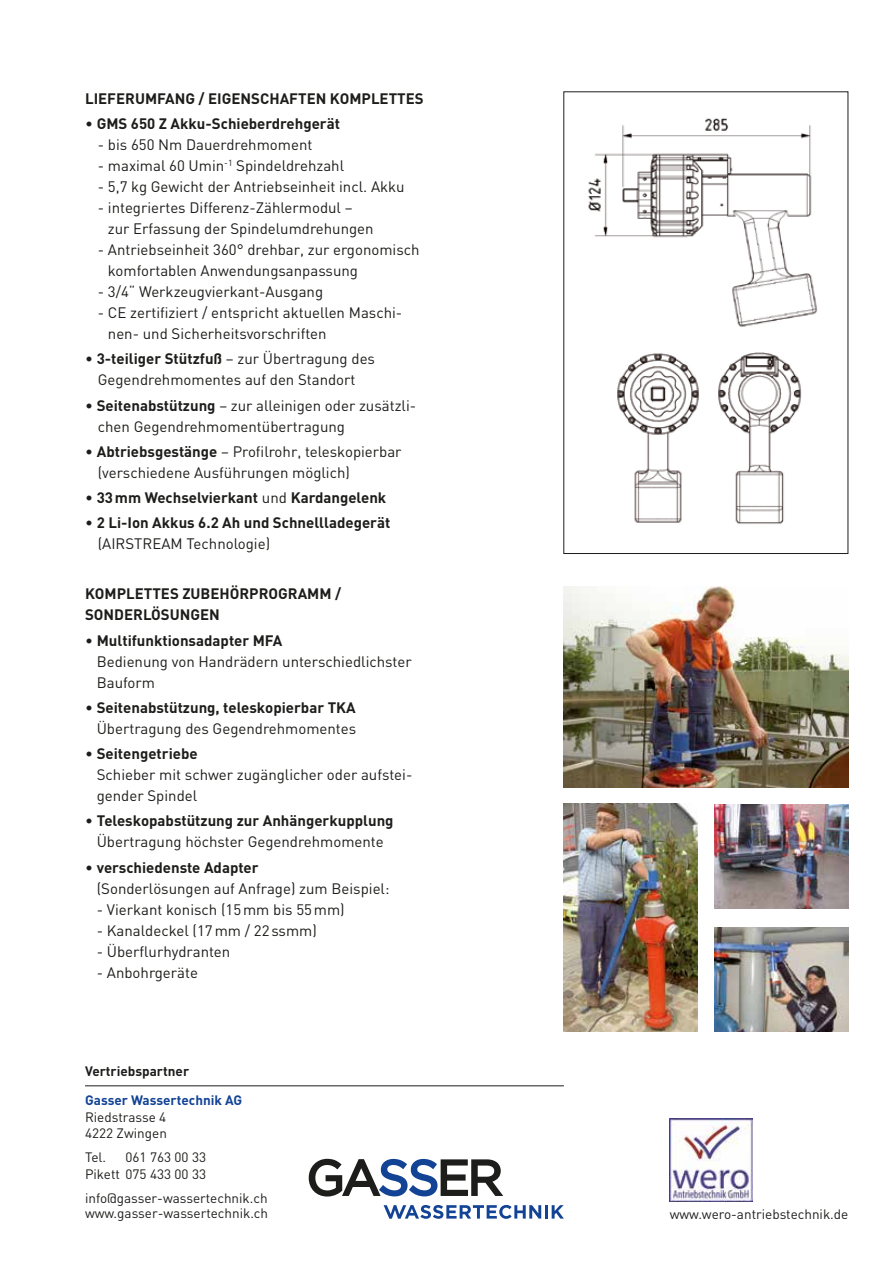
<style>
.page{position:relative;width:893px;height:1263px;background:#fff}
.page>*{position:absolute;margin:0;border:0;box-sizing:border-box;transform-origin:0 0}
.t1{font:15px/21px "DIN";color:#1d1d1b}
.t2{font:700 15px/21px "DIN";color:#1d1d1b}
.t3{font:13.5px/16.5px "DIN";color:#1d1d1b}
.t4{font:700 13.5px "DIN";color:#134395}
.t5{font:700 13.5px "DIN";color:#1d1d1b}
.s1{font-weight:400}
.s2{font-weight:700}
</style>
<div class="page">
<img style="left:563px;top:587px;width:286px;height:201px">
<img style="left:563px;top:804px;width:134px;height:227px">
<img style="left:714px;top:805px;width:134px;height:104px">
<img style="left:714px;top:927px;width:134px;height:104px">
<svg style="left:384px;top:1205px;width:180px;height:14px"></svg>
<svg style="left:309px;top:1159px;width:194px;height:37px"></svg>
<img style="left:588px;top:118px;width:230px;height:209px">
<img style="left:617px;top:353px;width:82px;height:170px">
<img style="left:718px;top:353px;width:84px;height:171px">
<img style="left:670px;top:1118px;width:83px;height:83px">
<hr style="left:85px;top:1085px;width:479px;height:1px;background:#1d1d1b">
<p class="t2" style="left:85px;top:87px;width:340px">LIEFERUMFANG / EIGENSCHAFTEN KOMPLETTES</p>
<p class="t2" style="left:85px;top:113px;width:256px"><span class="s1">•</span> GMS 650 Z Akku-Schieberdrehgerät</p>
<p class="t1" style="left:98px;top:134px;width:216px">- bis 650 Nm Dauerdrehmoment</p>
<p class="t1" style="left:98px;top:155px;width:248px">- maximal 60 Umin<sup>-1</sup> Spindeldrehzahl</p>
<p class="t1" style="left:98px;top:176px;width:308px">- 5,7 kg Gewicht der Antriebseinheit incl. Akku</p>
<p class="t1" style="left:108px;top:197px;width:267px;text-indent:-10px">- integriertes Differenz-Zählermodul – zur Erfassung der Spindelumdrehungen</p>
<p class="t1" style="left:108px;top:239px;width:313px;text-indent:-10px">- Antriebseinheit 360° drehbar, zur ergonomisch komfortablen Anwendungsanpassung</p>
<p class="t1" style="left:98px;top:281px;width:227px">- 3/4“ Werkzeugvierkant-Ausgang</p>
<p class="t1" style="left:108px;top:302px;width:296px;text-indent:-10px">- CE zertifiziert / entspricht aktuellen Maschi&shy;nen- und Sicherheitsvorschriften</p>
<p class="t1" style="left:85px;top:348px;width:292px;text-align:center">• <span class="s2">3-teiliger Stützfuß</span> – zur Übertragung des<br>Gegendrehmomentes auf den Standort</p>
<p class="t1" style="left:98px;top:394px;width:320px;text-indent:-13px">• <span class="s2">Seitenabstützung</span> – zur alleinigen oder zusätzli&shy;chen Gegendrehmomentübertragung</p>
<p class="t1" style="left:98px;top:441px;width:305px;text-indent:-13px">• <span class="s2">Abtriebsgestänge</span> – Profilrohr, teleskopierbar (verschiedene Ausführungen möglich)</p>
<p class="t2" style="left:85px;top:487px;width:303px"><span class="s1">•</span> 33mm Wechselvierkant <span class="s1">und</span> Kardangelenk</p>
<p class="t2" style="left:98px;top:512px;width:294px;text-indent:-13px"><span class="s1">•</span> 2 Li-Ion Akkus 6.2 Ah und Schnellladegerät <span class="s1">(AIRSTREAM Technologie)</span></p>
<p class="t2" style="left:85px;top:583px;width:258px">KOMPLETTES ZUBEHÖRPROGRAMM /<br>SONDERLÖSUNGEN</p>
<p class="t1" style="left:97px;top:629px;width:316px;text-indent:-12px">• <span class="s2">Multifunktionsadapter MFA<br></span>Bedienung von Handrädern unterschiedlichster<br>Bauform</p>
<p class="t2" style="left:85px;top:696px;width:273px;text-align:right"><span class="s1">•</span> Seitenabstützung, teleskopierbar TKA<br><span class="s1">Übertragung des Gegendrehmomentes</span></p>
<p class="t1" style="left:97px;top:743px;width:317px;text-indent:-12px">• <span class="s2">Seitengetriebe<br></span>Schieber mit schwer zugänglicher oder aufstei&shy;gender Spindel</p>
<p class="t2" style="left:85px;top:810px;width:310px;text-align:center"><span class="s1">•</span> Teleskopabstützung zur Anhängerkupplung<br><span class="s1">Übertragung höchster Gegendrehmomente</span></p>
<p class="t1" style="left:97px;top:856px;width:294px;text-indent:-12px">• <span class="s2">verschiedenste Adapter<br></span>(Sonderlösungen auf Anfrage) zum Beispiel:</p>
<p class="t1" style="left:97px;top:898px;width:249px">- Vierkant konisch (15mm bis 55mm)</p>
<p class="t1" style="left:97px;top:919px;width:222px">- Kanaldeckel (17mm / 22ssmm)</p>
<p class="t1" style="left:97px;top:940px;width:135px">- Überflurhydranten</p>
<p class="t1" style="left:97px;top:961px;width:103px">- Anbohrgeräte</p>
<p class="t5" style="left:85px;top:1062px;width:106px">Vertriebspartner</p>
<p class="t4" style="left:85px;top:1091px;width:159px">Gasser Wassertechnik AG</p>
<p class="t3" style="left:85px;top:1108px;width:83px">Riedstrasse 4<br>4222 Zwingen</p>
<p class="t3" style="left:85px;top:1149px;width:23px">Tel.</p>
<p class="t3" style="left:85px;top:1149px;width:123px;text-align:right">061 763 00 33<br>Pikett 075 433 00 33</p>
<p class="t3" style="left:85px;top:1190px;width:185px;line-height:15.8px">info@gasser-wassertechnik.ch www.gasser-wassertechnik.ch</p>
<p class="t3" style="left:670px;top:1205px;width:180px">www.wero-antriebstechnik.de</p>
</div>
